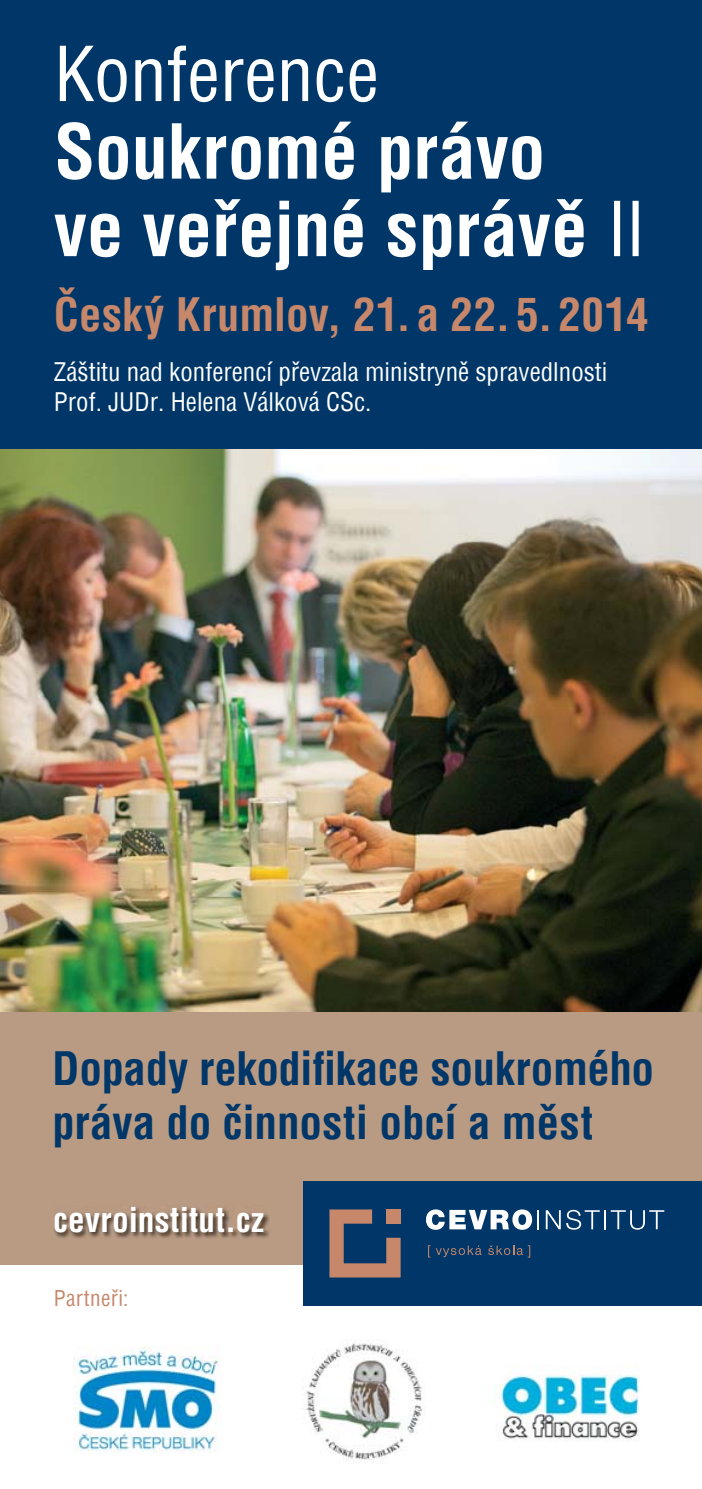
<style>
.page{position:relative;width:702px;height:1489px;background:#fff}
.page>*{position:absolute;margin:0;border:0;box-sizing:border-box;transform-origin:0 0}
.t1{font:700 condensed 73.75px/77.5px "Helvetica";color:#fff}
.t2{font:condensed 73.75px "Helvetica";letter-spacing:-.005em;color:#fff}
.t3{font:700 condensed 45px/54px "Helvetica";color:#003768}
.t4{font:700 condensed 45px "Helvetica";letter-spacing:.005em;color:#c6876b}
.t5{font:700 condensed 33.5px "Helvetica CE";letter-spacing:.005em;color:#fff}
.t6{font:condensed 25px/30px "Helvetica";color:#fff}
.t7{font:condensed 21.25px "Helvetica";letter-spacing:.015em;color:#c6876b}
.s1{font-weight:400}
</style>
<div class="page">
<img style="left:0;top:448px;width:702px;height:564px">
<div style="left:0;top:1012px;width:702px;height:252px;background:#b99b83"></div>
<img style="left:53px;top:1207px;width:216px;height:31px">
<div style="left:303px;top:1181px;width:399px;height:124px;background:#003768"></div>
<svg style="left:426px;top:1209px;width:113px;height:20px"></svg>
<svg style="left:545px;top:1210px;width:15px;height:19px"></svg>
<svg style="left:566px;top:1209px;width:98px;height:20px"></svg>
<svg style="left:329px;top:1209px;width:71px;height:68px"></svg>
<div style="left:386px;top:1209px;width:14px;height:14px;background:#c6876b"></div>
<svg style="left:428px;top:1245px;width:2px;height:12px"></svg>
<svg style="left:436px;top:1245px;width:45px;height:12px"></svg>
<svg style="left:488px;top:1245px;width:42px;height:12px"></svg>
<img style="left:73px;top:1346px;width:147px;height:106px">
<img style="left:491px;top:1365px;width:149px;height:77px">
<img style="left:302px;top:1343px;width:121px;height:117px">
<div style="left:0;top:0;width:702px;height:448px;background:#003768"></div>
<h1 class="t2" style="left:54px;top:28px;width:327px">Konference</h1>
<h1 class="t1" style="left:54px;top:112px;width:593px">Soukromé právo<br>ve veřejné správě <span class="s1">II</span></h1>
<h2 class="t4" style="left:54px;top:286px;width:596px">Český Krumlov, 21. a 22. 5. 2014</h2>
<p class="t6" style="left:54px;top:357px;width:555px">Záštitu nad konferencí převzala ministryně spravedlnosti<br>Prof. JUDr. Helena Válková CSc.</p>
<h2 class="t3" style="left:52px;top:1041px;width:603px">Dopady rekodifikace soukromého práva do činnosti obcí a měst</h2>
<h3 class="t5" style="left:53px;top:1208px;width:212px">cevroinstitut.cz</h3>
<p class="t7" style="left:54px;top:1285px;width:76px">Partneři:</p>
</div>
